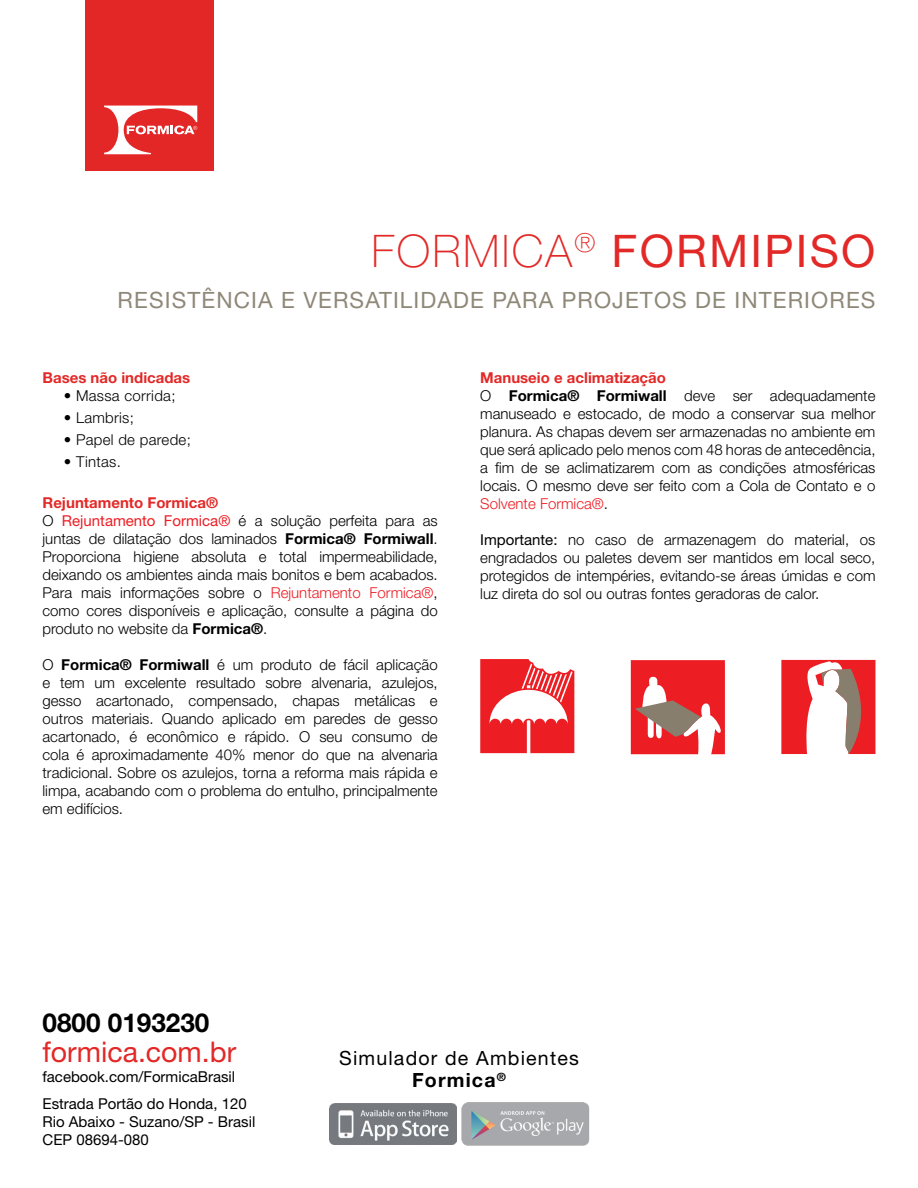
<style>
.page{position:relative;width:918px;height:1188px;background:#fff}
.page>*{position:absolute;margin:0;border:0;box-sizing:border-box;transform-origin:0 0}
.t1{font:45px "Helvetica Neue LT Std";letter-spacing:.05em;color:#e22927}
.t2{font:28.5px "Helvetica Neue LT Std";color:#e22927}
.t3{font:700 26.1px "Helvetica Neue LT Std";color:#000}
.t4{font:22.5px "Helvetica Neue LT Std";letter-spacing:.05em;color:#8f8878}
.t5{font:19.65px/21.8px "Helvetica Neue LT Std";letter-spacing:.06em;color:#000;text-align:center}
.t6{font:300 15px/18px "Helvetica Neue LT Std";color:#000}
.t7{font:15px/18px "Helvetica Neue LT Std";color:#000}
.t8{font:300 15px "Helvetica Neue LT Std";letter-spacing:.02em;color:#000}
.t9{font:700 15px "Helvetica Neue LT Std";color:#e22927}
.s1{font-weight:100}
.s2{font-weight:700;color:#e22927}
.s3{font-weight:400;color:#ed1d24}
.s4{font-weight:700}
.s5{color:#ed1d24}
.s6{font-weight:400}
</style>
<div class="page">
<div style="left:85px;top:0;width:129px;height:171px;background:#e32726"></div>
<svg style="left:104px;top:106px;width:93px;height:48px"></svg>
<img style="left:329px;top:1103px;width:128px;height:42px">
<img style="left:461px;top:1103px;width:129px;height:42px">
<svg style="left:480px;top:659px;width:94px;height:94px"></svg>
<svg style="left:781px;top:659px;width:94px;height:95px"></svg>
<svg style="left:631px;top:660px;width:94px;height:94px"></svg>
<h1 class="t1" style="left:372px;top:224px;width:505px"><span class="s1">FORMICA</span><sup>®</sup> FORMIPISO</h1>
<h3 class="t4" style="left:118px;top:287px;width:759px">RESISTÊNCIA E VERSATILIDADE PARA PROJETOS DE INTERIORES</h3>
<p class="t9" style="left:43px;top:368px;width:149px">Bases não indicadas</p>
<p class="t8" style="left:64px;top:386px;width:113px">• Massa corrida;</p>
<p class="t8" style="left:64px;top:408px;width:72px">• Lambris;</p>
<p class="t8" style="left:64px;top:431px;width:129px">• Papel de parede;</p>
<p class="t6" style="left:64px;top:453px;width:59px">• Tintas.</p>
<p class="t6" style="left:43px;top:493px;width:397px"><span class="s2">Rejuntamento Formica®<br></span>O <span class="s3">Rejuntamento Formica®</span> é a solução perfeita para as juntas de dilatação dos laminados <span class="s4">Formica® Formiwall</span>.<br>Proporciona higiene absoluta e total impermeabilidade, deixando os ambientes ainda mais bonitos e bem acabados.<br>Para mais informações sobre o <span class="s5">Rejuntamento Formica®</span>, como cores disponíveis e aplicação, consulte a página do produto no website da <span class="s4">Formica®</span>.</p>
<p class="t6" style="left:43px;top:655px;width:397px;text-align:justify">O <span class="s4">Formica® Formiwall</span> é um produto de fácil aplicação e tem um excelente resultado sobre alvenaria, azulejos, gesso acartonado, compensado, chapas metálicas e outros materiais. Quando aplicado em paredes de gesso acartonado, é econômico e rápido. O seu consumo de cola é aproximadamente 40% menor do que na alvenaria tradicional. Sobre os azulejos, torna a reforma mais rápida e limpa, acabando com o problema do entulho, principalmente em edifícios.</p>
<p class="t6" style="left:480px;top:368px;width:397px"><span class="s2">Manuseio e aclimatização<br></span>O <span class="s4">Formica® Formiwall</span> deve ser adequadamente manuseado e estocado, de modo a conservar sua melhor planura. As chapas devem ser armazenadas no ambiente em que será aplicado pelo menos com 48 horas de antecedência, a fim de se aclimatizarem com as condições atmosféricas locais. O mesmo deve ser feito com a Cola de Contato e o <span class="s5">Solvente Formica®</span>.</p>
<p class="t6" style="left:480px;top:530px;width:397px;text-align:justify"><span class="s6">Importante:</span> no caso de armazenagem do material, os engradados ou paletes devem ser mantidos em local seco, protegidos de intempéries, evitando-se áreas úmidas e com luz direta do sol ou outras fontes geradoras de calor.</p>
<h3 class="t3" style="left:43px;top:1006px;width:168px">0800 0193230</h3>
<h2 class="t2" style="left:43px;top:1035px;width:195px">formica.com.br</h2>
<p class="t7" style="left:43px;top:1067px;width:194px">facebook.com/FormicaBrasil</p>
<p class="t7" style="left:43px;top:1094px;width:214px">Estrada Portão do Honda, 120<br>Rio Abaixo - Suzano/SP - Brasil<br>CEP 08694-080</p>
<h3 class="t5" style="left:339px;top:1047px;width:241px">Simulador de Ambientes<br><span class="s4">Formica</span><sup>®</sup></h3>
</div>
